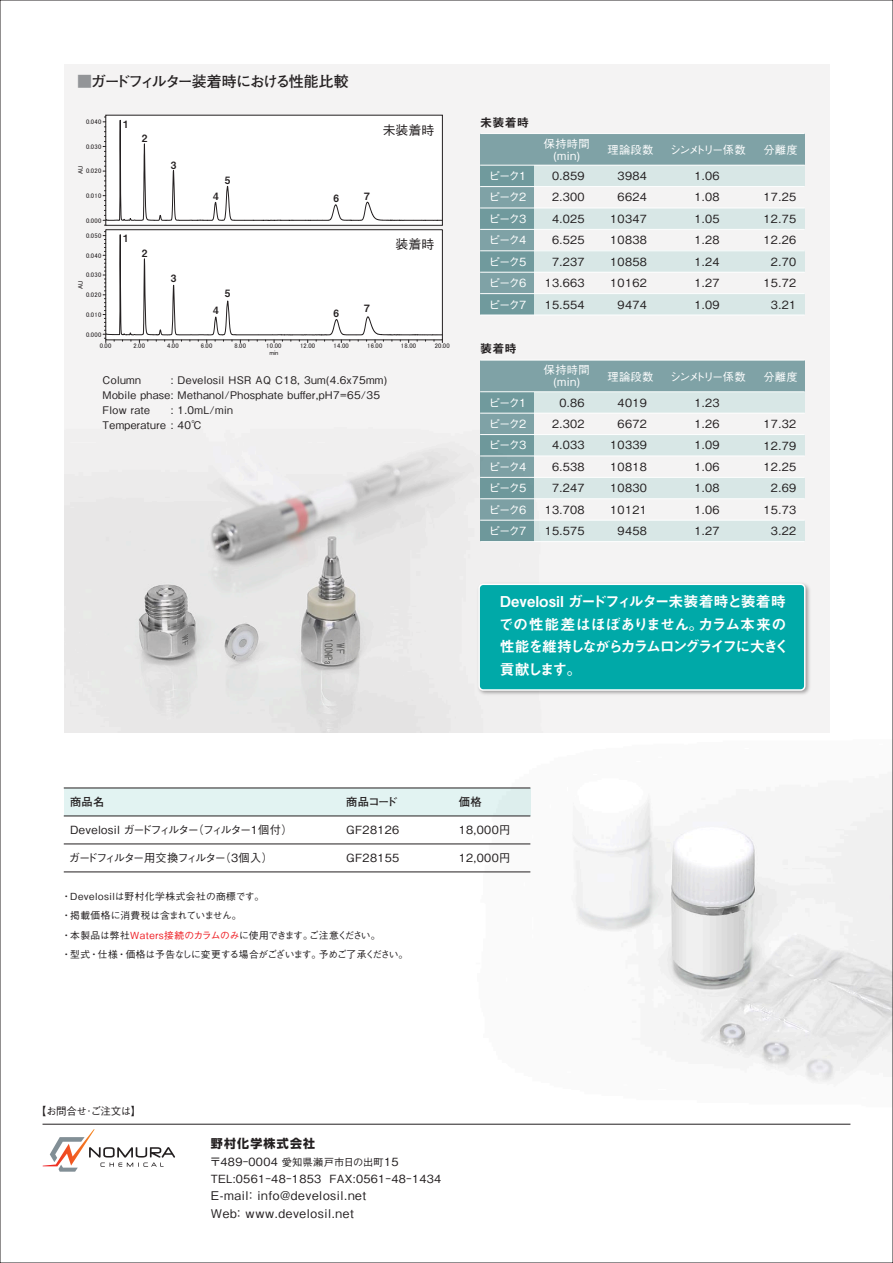
<style>
.page{position:relative;width:893px;height:1263px;background:#fff}
.page>*{position:absolute;margin:0;border:0;box-sizing:border-box;transform-origin:0 0}
.t1{font:15px/22.5px "Midashi Go Pro MB31";letter-spacing:-.09em;color:#fff}
.t2{font:700 15px "Futo Go B101 Pro";letter-spacing:-.095em;color:#231f20}
.t3{font:500 12.9px "Gothic BBB Pro";color:#231f20}
.t4{font:500 12px/17.2px "Gothic BBB Pro";letter-spacing:.05em;color:#231f20}
.t5{font:700 12px "Shin Go Pro";letter-spacing:.1em;color:#231f20}
.t6{font:12px "Midashi Go Pro MB31";letter-spacing:.03em;color:#231f20}
.t7{font:500 11.25px/21.5px "Gothic BBB Pro";letter-spacing:.03em;color:#231f20;text-align:right}
.t8{font:500 11.25px/21.5px "Gothic BBB Pro";letter-spacing:-.13em;color:#fff;text-align:center}
.t9{font:500 11.25px "Gothic BBB Pro";letter-spacing:-.07em;color:#231f20}
.t10{font:500 11.25px "Gothic BBB Pro";letter-spacing:-.11em;color:#231f20}
.t11{font:500 11.25px "Gothic BBB Pro";letter-spacing:-.17em;color:#fff}
.t12{font:700 11.25px "Futo Go B101 Pro";letter-spacing:.03em;color:#231f20}
.t13{font:500 10.5px/15px "Gothic BBB Pro";letter-spacing:.03em;color:#231f20}
.t14{font:500 10.5px "Gothic BBB Pro";letter-spacing:-.05em;color:#231f20}
.t15{font:10.05px "Midashi Go Pro MB31";color:#231f20}
.t16{font:500 9.75px/19.5px "Gothic BBB Pro";letter-spacing:-.015em;color:#231f20}
.t17{font:6.6px "MS P Gothic";letter-spacing:.04em;color:#231f20}
.s1{color:#939598}
.s2{color:#ee1d23}
.s3{font-size:10.2px}
</style>
<div class="page">
<img style="left:451px;top:787px;width:440px;height:295px">
<div style="left:64px;top:788px;width:466px;height:28px;background:#e2f3f2"></div>
<div style="left:64px;top:64px;width:765px;height:669px;background:#f4f3f3"></div>
<hr style="left:64px;top:788px;width:466px;height:1px;background:#231f20">
<hr style="left:64px;top:816px;width:466px;height:1px;background:#231f20">
<hr style="left:64px;top:844px;width:466px;height:1px;background:#231f20">
<hr style="left:64px;top:872px;width:466px;height:1px;background:#231f20">
<img style="left:64px;top:448px;width:410px;height:285px">
<div style="left:480px;top:165px;width:325px;height:21px;background:#d8e7e6"></div>
<div style="left:480px;top:208px;width:325px;height:21px;background:#d8e7e6"></div>
<div style="left:480px;top:251px;width:325px;height:21px;background:#d8e7e6"></div>
<div style="left:480px;top:294px;width:325px;height:21px;background:#d8e7e6"></div>
<div style="left:480px;top:134px;width:325px;height:31px;background:#7fa2a6"></div>
<svg style="left:480px;top:166px;width:54px;height:149px;background:#789ea2"></svg>
<hr style="left:43px;top:1124px;width:807px;height:1px;background:#231f20">
<svg style="left:42px;top:1129px;width:133px;height:43px"></svg>
<svg style="left:103px;top:117px;width:340px;height:225px"></svg>
<hr style="left:480px;top:133px;width:325px;height:1px;background:#fff">
<hr style="left:480px;top:165px;width:325px;height:1px;background:#fff">
<hr style="left:480px;top:186px;width:325px;height:1px;background:#fff">
<hr style="left:480px;top:208px;width:325px;height:1px;background:#fff">
<hr style="left:480px;top:229px;width:325px;height:1px;background:#fff">
<hr style="left:480px;top:250px;width:325px;height:1px;background:#fff">
<hr style="left:480px;top:272px;width:325px;height:1px;background:#fff">
<hr style="left:480px;top:293px;width:325px;height:1px;background:#fff">
<hr style="left:480px;top:315px;width:325px;height:1px;background:#fff">
<div style="left:480px;top:392px;width:325px;height:21px;background:#d8e7e6"></div>
<div style="left:480px;top:435px;width:325px;height:21px;background:#d8e7e6"></div>
<div style="left:480px;top:477px;width:325px;height:22px;background:#d8e7e6"></div>
<div style="left:480px;top:520px;width:325px;height:21px;background:#d8e7e6"></div>
<div style="left:480px;top:360px;width:325px;height:32px;background:#7fa2a6"></div>
<div style="left:480px;top:392px;width:54px;height:150px;background:linear-gradient(to right,#769da0,#779da1)"></div>
<hr style="left:480px;top:360px;width:325px;height:1px;background:#fff">
<hr style="left:480px;top:391px;width:325px;height:1px;background:#fff">
<hr style="left:480px;top:413px;width:325px;height:1px;background:#fff">
<hr style="left:480px;top:434px;width:325px;height:1px;background:#fff">
<hr style="left:480px;top:456px;width:325px;height:1px;background:#fff">
<hr style="left:480px;top:477px;width:325px;height:1px;background:#fff">
<hr style="left:480px;top:498px;width:325px;height:1px;background:#fff">
<hr style="left:480px;top:520px;width:325px;height:1px;background:#fff">
<hr style="left:480px;top:541px;width:325px;height:1px;background:#fff">
<img style="left:478px;top:583px;width:332px;height:112px">
<div style="left:479px;top:584px;width:326px;height:106px;background:#00a9a8;border-radius:4px"></div>
<div style="left:478px;top:583px;width:327px;height:108px;border:2px solid #fff;border-radius:4px"></div>
<h1 class="t2" style="left:77px;top:69px;width:273px"><span class="s1">■</span>ガードフィルター装着時における性能比較</h1>
<p class="t17" style="left:86px;top:119px;width:17px">0.040</p>
<p class="t17" style="left:86px;top:143px;width:17px">0.030</p>
<p class="t17" style="left:77px;top:174px;width:10px;rotate:-90deg">AU</p>
<p class="t17" style="left:86px;top:168px;width:17px">0.020</p>
<p class="t17" style="left:86px;top:192px;width:17px">0.010</p>
<p class="t17" style="left:86px;top:217px;width:17px">0.000</p>
<p class="t17" style="left:86px;top:232px;width:17px">0.050</p>
<p class="t17" style="left:86px;top:252px;width:17px">0.040</p>
<p class="t17" style="left:86px;top:272px;width:17px">0.030</p>
<p class="t17" style="left:77px;top:289px;width:10px;rotate:-90deg">AU</p>
<p class="t17" style="left:86px;top:291px;width:17px">0.020</p>
<p class="t17" style="left:86px;top:311px;width:17px">0.010</p>
<p class="t17" style="left:86px;top:331px;width:17px">0.000</p>
<p class="t15" style="left:123px;top:116px;width:7px">1</p>
<p class="t15" style="left:142px;top:130px;width:7px">2</p>
<p class="t15" style="left:123px;top:230px;width:7px">1</p>
<p class="t15" style="left:142px;top:245px;width:7px">2</p>
<p class="t15" style="left:171px;top:157px;width:7px">3</p>
<p class="t15" style="left:171px;top:270px;width:7px">3</p>
<p class="t15" style="left:225px;top:172px;width:7px">5</p>
<p class="t15" style="left:213px;top:188px;width:7px">4</p>
<p class="t15" style="left:225px;top:285px;width:7px">5</p>
<p class="t15" style="left:213px;top:302px;width:7px">4</p>
<p class="t15" style="left:334px;top:190px;width:7px">6</p>
<p class="t15" style="left:334px;top:305px;width:7px">6</p>
<p class="t3" style="left:383px;top:120px;width:53px">未装着時</p>
<p class="t15" style="left:364px;top:188px;width:7px">7</p>
<p class="t15" style="left:364px;top:300px;width:7px">7</p>
<p class="t3" style="left:396px;top:234px;width:40px">装着時</p>
<p class="t17" style="left:100px;top:342px;width:13px">0.00</p>
<p class="t17" style="left:133px;top:342px;width:13px">2.00</p>
<p class="t17" style="left:167px;top:342px;width:13px">4.00</p>
<p class="t17" style="left:201px;top:342px;width:13px">6.00</p>
<p class="t17" style="left:234px;top:342px;width:13px">8.00</p>
<p class="t17" style="left:266px;top:342px;width:17px">10.00</p>
<p class="t17" style="left:300px;top:342px;width:17px">12.00</p>
<p class="t17" style="left:334px;top:342px;width:17px">14.00</p>
<p class="t17" style="left:367px;top:342px;width:17px">16.00</p>
<p class="t17" style="left:401px;top:342px;width:17px">18.00</p>
<p class="t17" style="left:435px;top:342px;width:17px">20.00</p>
<p class="t17" style="left:269px;top:349px;width:11px">min</p>
<p class="t13" style="left:103px;top:372px;width:40px">Column</p>
<p class="t13" style="left:103px;top:372px;width:286px;text-indent:68px">: Develosil HSR AQ C18, 3um(4.6x75mm)<br>Mobile phase : Methanol/Phosphate buffer,pH7=65/35<br>Flow rate</p>
<p class="t13" style="left:103px;top:402px;width:132px;text-indent:68px">: 1.0mL/min<br>Temperature : 40℃</p>
<p class="t6" style="left:480px;top:113px;width:51px">未装着時</p>
<p class="t8" style="left:544px;top:136px;width:48px;line-height:12px">保持時間(min)</p>
<p class="t8" style="left:607px;top:138px;width:48px">理論段数</p>
<p class="t11" style="left:670px;top:141px;width:77px">シンメトリー係数</p>
<p class="t8" style="left:763px;top:138px;width:36px">分離度</p>
<p class="t8" style="left:489px;top:164px;width:41px;text-align:justify">ピーク１ピーク２ピーク３ピーク４ピーク５ピーク６ピーク７</p>
<p class="t7" style="left:545px;top:164px;width:42px">0.859<br>2.300<br>4.025<br>6.525<br>7.237<br>13.663<br>15.554</p>
<p class="t7" style="left:610px;top:164px;width:38px">3984<br>6624<br>10347<br>10838<br>10858<br>10162<br>9474</p>
<p class="t7" style="left:694px;top:164px;width:27px;text-align:justify">1.06<br>1.08<br>1.05<br>1.28<br>1.24<br>1.27<br>1.09</p>
<p class="t6" style="left:480px;top:339px;width:38px">装着時</p>
<p class="t7" style="left:763px;top:185px;width:34px">17.25<br>12.75<br>12.26<br>2.70<br>15.72<br>3.21</p>
<p class="t8" style="left:544px;top:363px;width:48px;line-height:12px">保持時間(min)</p>
<p class="t8" style="left:607px;top:364px;width:48px">理論段数</p>
<p class="t11" style="left:670px;top:367px;width:77px">シンメトリー係数</p>
<p class="t8" style="left:763px;top:364px;width:36px">分離度</p>
<p class="t8" style="left:489px;top:390px;width:41px;text-align:justify">ピーク１ピーク２ピーク３ピーク４ピーク５ピーク６ピーク７</p>
<p class="t7" style="left:545px;top:390px;width:42px">0.86<br>2.302<br>4.033<br>6.538<br>7.247<br>13.708<br>15.575</p>
<p class="t7" style="left:610px;top:390px;width:38px">4019<br>6672<br>10339<br>10818<br>10830<br>10121<br>9458</p>
<p class="t7" style="left:694px;top:390px;width:27px;text-align:justify">1.23<br>1.26<br>1.09<br>1.06<br>1.08<br>1.06<br>1.27</p>
<p class="t7" style="left:763px;top:412px;width:34px">17.32<br>12.79<br>12.25<br>2.69<br>15.73<br>3.22</p>
<h1 class="t1" style="left:499px;top:589px;width:292px">Develosil ガードフィルター未装着時と装着時での性能差はほぼありません。カラム本来の性能を維持しながらカラムロングライフに大きく貢献します。</h1>
<p class="t12" style="left:70px;top:792px;width:36px">商品名</p>
<p class="t9" style="left:70px;top:820px;width:224px">Develosil ガードフィルター（フィルター1個付）</p>
<p class="t10" style="left:69px;top:848px;width:206px">ガードフィルター用交換フィルター（3個入）</p>
<p class="t12" style="left:346px;top:792px;width:53px">商品コード</p>
<p class="t7" style="left:346px;top:817px;width:55px">GF28126</p>
<p class="t7" style="left:346px;top:845px;width:55px">GF28155</p>
<p class="t16" style="left:61px;top:885px;width:348px">・Develosilは野村化学株式会社の商標です。<br>・掲載価格に消費税は含まれていません。<br>・本製品は弊社<span class="s2">Waters接続のカラムのみ</span>に使用できます。ご注意ください。<br>・型式・仕様・価格は予告なしに変更する場合がございます。予めご了承ください。</p>
<p class="t12" style="left:459px;top:792px;width:24px">価格</p>
<p class="t7" style="left:459px;top:817px;width:53px">18,000円</p>
<p class="t7" style="left:459px;top:845px;width:53px">12,000円</p>
<p class="t14" style="left:36px;top:1102px;width:107px">【お問合せ･ご注文は】</p>
<p class="t5" style="left:211px;top:1134px;width:106px">野村化学株式会社</p>
<p class="t7" style="left:210px;top:1151px;width:233px;line-height:17.4px;text-align:left">〒489ｰ0004 <span class="s3">愛知県瀬戸市日の出町</span>15<br>TEL:0561ｰ48ｰ1853 FAX:0561ｰ48ｰ1434</p>
<p class="t4" style="left:211px;top:1186px;width:157px">E-mail： info@develosil.net<br>Web： www.develosil.net</p>
</div>
